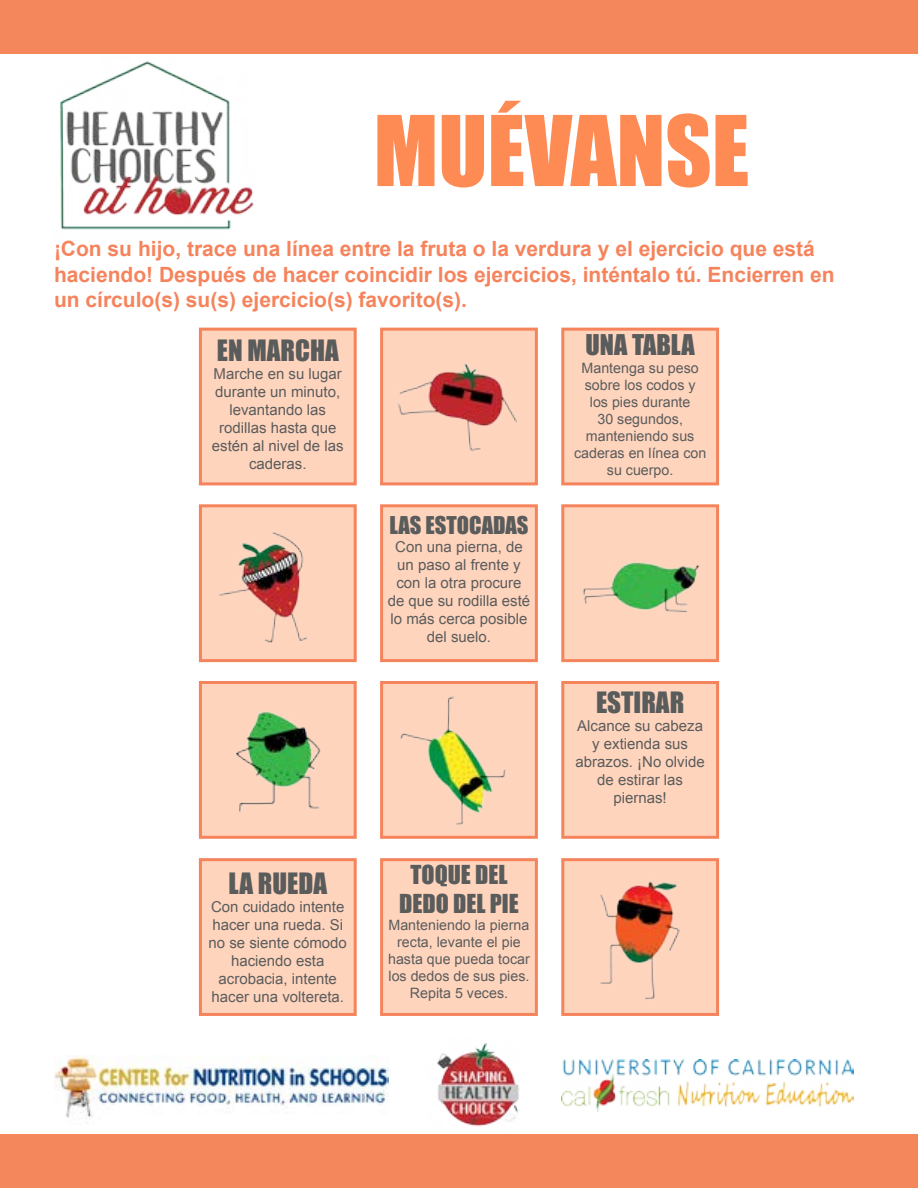
<style>
.page{position:relative;width:918px;height:1188px;background:#fff}
.page>*{position:absolute;margin:0;border:0;box-sizing:border-box;transform-origin:0 0}
.t1{font:90px "Impact";color:#ff8b54}
.t2{font:27px "Impact";color:#5a5c5c}
.t3{font:26.25px "Impact";color:#5a5c5c}
.t4{font:24px/28.8px "Impact";color:#5a5c5c;text-align:center}
.t5{font:22.5px "Impact";color:#5a5c5c}
.t6{font:700 21px/25.2px "Arial";color:#f5845d}
.t7{font:15px/18px "Arial";color:#5a5c5c;text-align:center}
.t8{font:14.25px/17.1px "Arial";color:#5a5c5c;text-align:center}
</style>
<div class="page">
<img style="left:60px;top:61px;width:194px;height:169px">
<img style="left:437px;top:1043px;width:82px;height:84px">
<img style="left:54px;top:1055px;width:334px;height:70px">
<img style="left:562px;top:1060px;width:292px;height:51px">
<div style="left:0;top:0;width:918px;height:54px;background:#f5875c"></div>
<div style="left:0;top:1134px;width:918px;height:54px;background:#f5875c"></div>
<div style="left:199px;top:328px;width:158px;height:157px;background:#ffd4bd;border:3px solid #f5845d"></div>
<div style="left:380px;top:328px;width:158px;height:157px;background:#ffd4bd;border:3px solid #f5845d"></div>
<div style="left:561px;top:328px;width:158px;height:157px;background:#ffd4bd;border:3px solid #f5845d"></div>
<div style="left:199px;top:504px;width:158px;height:158px;background:#ffd4bd;border:3px solid #f5845d"></div>
<div style="left:380px;top:504px;width:158px;height:158px;background:#ffd4bd;border:3px solid #f5845d"></div>
<div style="left:561px;top:504px;width:158px;height:158px;background:#ffd4bd;border:3px solid #f5845d"></div>
<div style="left:199px;top:681px;width:158px;height:158px;background:#ffd4bd;border:3px solid #f5845d"></div>
<div style="left:380px;top:681px;width:158px;height:158px;background:#ffd4bd;border:3px solid #f5845d"></div>
<div style="left:561px;top:681px;width:158px;height:158px;background:#ffd4bd;border:3px solid #f5845d"></div>
<div style="left:199px;top:858px;width:158px;height:158px;background:#ffd4bd;border:3px solid #f5845d"></div>
<div style="left:380px;top:858px;width:158px;height:158px;background:#ffd4bd;border:3px solid #f5845d"></div>
<div style="left:561px;top:858px;width:158px;height:158px;background:#ffd4bd;border:3px solid #f5845d"></div>
<img style="left:392px;top:693px;width:134px;height:133px;border-radius:67px">
<img style="left:211px;top:691px;width:133px;height:134px;border-radius:67px">
<img style="left:574px;top:517px;width:133px;height:133px;border-radius:65px">
<img style="left:600px;top:881px;width:80px;height:119px">
<img style="left:218px;top:532px;width:90px;height:111px">
<img style="left:392px;top:340px;width:134px;height:133px;border-radius:67px">
<h1 class="t1" style="left:374px;top:81px;width:377px">MUÉVANSE</h1>
<h3 class="t6" style="left:54px;top:237px;width:782px">¡Con su hijo, trace una línea entre la fruta o la verdura y el ejercicio que está haciendo! Después de hacer coincidir los ejercicios, inténtalo tú. Encierren en un círculo(s) su(s) ejercicio(s) favorito(s).</h3>
<h2 class="t2" style="left:217px;top:330px;width:123px">EN MARCHA</h2>
<p class="t7" style="left:212px;top:365px;width:133px">Marche en su lugar durante un minuto, levantando las rodillas hasta que estén al nivel de las caderas.</p>
<h3 class="t3" style="left:586px;top:325px;width:111px">UNA TABLA</h3>
<p class="t8" style="left:574px;top:359px;width:134px">Mantenga su peso sobre los codos y los pies durante<br>30 segundos, manteniendo sus caderas en línea con su cuerpo.</p>
<h3 class="t5" style="left:389px;top:508px;width:141px">LAS ESTOCADAS</h3>
<p class="t7" style="left:388px;top:538px;width:144px">Con una pierna, de un paso al frente y con la otra procure de que su rodilla esté lo más cerca posible del suelo.</p>
<h2 class="t2" style="left:229px;top:862px;width:100px">LA RUEDA</h2>
<p class="t7" style="left:209px;top:897px;width:140px">Con cuidado intente hacer una rueda. Si no se siente cómodo haciendo esta acrobacia, intente hacer una voltereta.</p>
<h3 class="t4" style="left:399px;top:859px;width:121px">TOQUE DEL<br>DEDO DEL PIE</h3>
<p class="t8" style="left:388px;top:916px;width:143px">Manteniendo la pierna recta, levante el pie hasta que pueda tocar los dedos de sus pies.<br>Repita 5 veces.</p>
<h2 class="t2" style="left:596px;top:681px;width:90px">ESTIRAR</h2>
<p class="t7" style="left:576px;top:716px;width:131px">Alcance su cabeza y extienda sus abrazos. ¡No olvide de estirar las piernas!</p>
</div>
